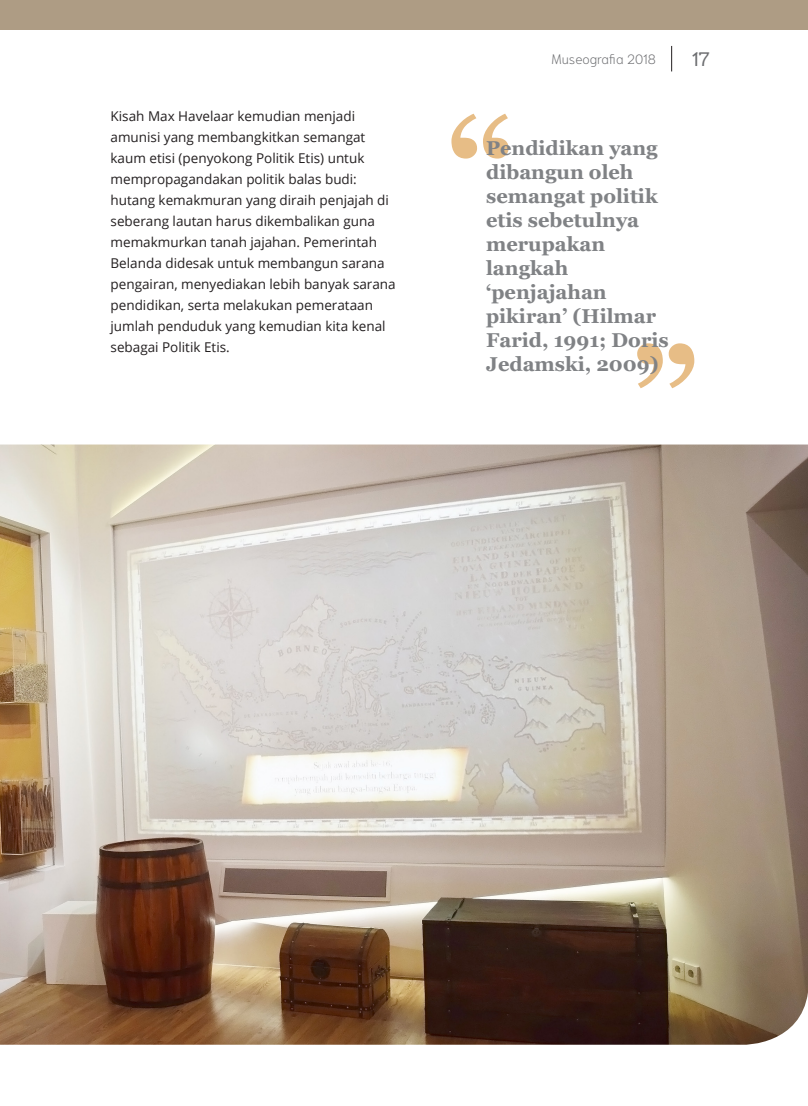
<style>
.page{position:relative;width:808px;height:1106px;background:#fff}
.page>*{position:absolute;margin:0;border:0;box-sizing:border-box;transform-origin:0 0}
.Quotes{font:700 19.95px/24px "Vani";color:#808285}
.t1{font:19.5px "Niramit";color:#6c6d70}
.ISI_0{font:13.5px/21px "Open Sans";color:#231f20}
.t2{font:200 13.5px "Niramit";color:#6c6d70}
</style>
<div class="page">
<svg style="left:671px;top:46px;width:1px;height:25px"></svg>
<div style="left:0;top:0;width:808px;height:30px;background:#ae9c84"></div>
<img style="left:0;top:444px;width:808px;height:600px">
<svg style="left:451px;top:114px;width:58px;height:45px"></svg>
<svg style="left:637px;top:343px;width:57px;height:45px"></svg>
<p class="ISI_0" style="left:111px;top:105px;width:287px">Kisah Max Havelaar kemudian menjadi amunisi yang membangkitkan semangat kaum etisi (penyokong Politik Etis) untuk mempropagandakan politik balas budi: hutang kemakmuran yang diraih penjajah di seberang lautan harus dikembalikan guna memakmurkan tanah jajahan. Pemerintah Belanda didesak untuk membangun sarana pengairan, menyediakan lebih banyak sarana pendidikan, serta melakukan pemerataan jumlah penduduk yang kemudian kita kenal sebagai Politik Etis.</p>
<p class="t2" style="left:551px;top:48px;width:106px">Museografia 2018</p>
<h2 class="t1" style="left:692px;top:43px;width:20px">17</h2>
<p class="Quotes" style="left:486px;top:136px;width:184px">Pendidikan yang dibangun oleh semangat politik etis sebetulnya merupakan langkah ‘penjajahan pikiran’ (Hilmar<br>Farid, 1991; Doris<br>Jedamski, 2009)</p>
</div>
